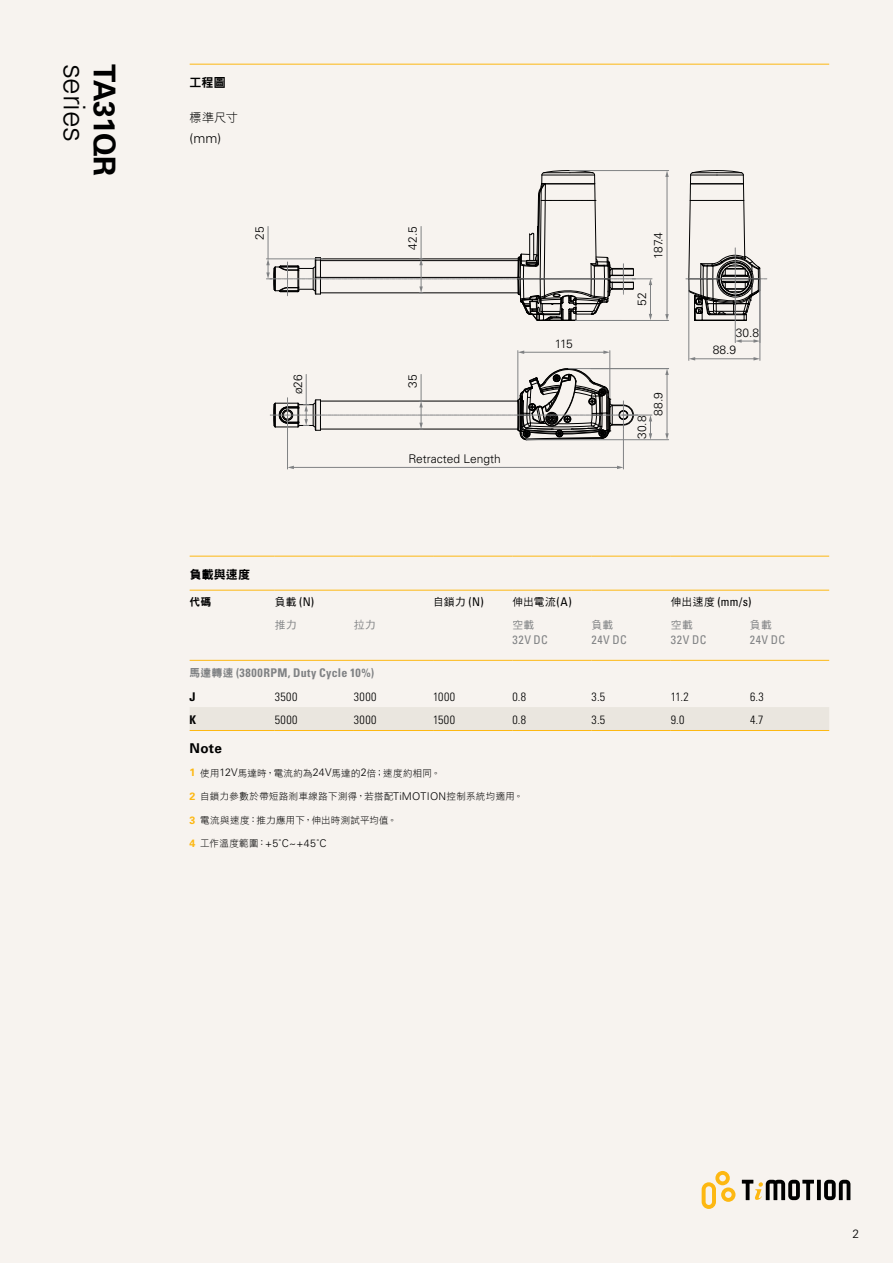
<style>
.page{position:relative;width:893px;height:1263px;background:#f7f3ef}
.page>*{position:absolute;margin:0;border:0;box-sizing:border-box;transform-origin:0 0}
.t1{font:300 30px "Univers LT Std";letter-spacing:-.015em;color:#000}
.t2{font:700 30px "Univers LT Std";letter-spacing:-.035em;color:#000}
.t3{font:300 13.5px "Univers LT Std";color:#000}
.t4{font:700 13.5px "Univers LT Std";color:#000}
.t5{font:300 12px/17.5px "Univers LT Std";color:#000}
.t6{font:300 condensed 12px "Univers LT Std";letter-spacing:.04em;color:#000}
.t7{font:700 condensed 12px/23.2px "Univers LT Std";letter-spacing:.035em;color:#808284}
.t8{font:condensed 12px "Univers LT Std";letter-spacing:.04em;color:#808284}
.t9{font:condensed 12px "Univers LT Std";color:#000}
.t10{font:12px "DFN Hei W9 WIN BF";letter-spacing:.01em;color:#000}
.t11{font:12px "DF Hei W3 WIN BF";color:#000}
.t12{font:700 condensed 12px "Univers LT Std";color:#000}
.t13{font:300 10.65px "Univers LT Std";color:#000}
.t14{font:10.65px "DF Hei W5 WIN BF";letter-spacing:.02em;color:#000}
.t15{font:10.65px "DF Hei W5 WIN BF";letter-spacing:.055em;color:#808284}
.t16{font:10.65px "DFN Hei W9 WIN BF";color:#000}
.t17{font:9.45px "DF Hei W3 WIN BF";letter-spacing:.04em;color:#000}
.s1{font-family:"DF Hei W5 WIN BF";font-stretch:normal;font-size:10.65px}
.s2{font-family:"Univers LT Std";font-stretch:condensed;font-size:12px}
.s3{font-family:"DFN Hei W9 WIN BF";font-weight:400;font-stretch:normal;font-size:10.65px}
.s4{color:#000}
.s5{font-family:"Univers LT Std";font-weight:700;font-size:10.65px;color:#fdb812}
.s6{font-family:"Univers LT Std";font-weight:300;font-size:10.65px}
.s7{font-weight:700;color:#fdb812}
.s8{font-family:"DF Hei W3 WIN BF";font-weight:400;font-size:9.45px}
</style>
<div class="page">
<svg style="left:702px;top:1171px;width:33px;height:38px"></svg>
<svg style="left:817px;top:1180px;width:4px;height:20px"></svg>
<svg style="left:824px;top:1180px;width:26px;height:20px"></svg>
<svg style="left:742px;top:1180px;width:72px;height:20px"></svg>
<hr style="left:190px;top:64px;width:639px;height:1px;background:#fdb812">
<div style="left:190px;top:707px;width:639px;height:23px;background:#eae6df"></div>
<hr style="left:190px;top:556px;width:85px;height:1px;background:#fdb812">
<hr style="left:275px;top:556px;width:79px;height:1px;background:#fdb812">
<hr style="left:354px;top:556px;width:79px;height:1px;background:#fdb812">
<hr style="left:433px;top:556px;width:79px;height:1px;background:#fdb812">
<hr style="left:512px;top:556px;width:80px;height:1px;background:#fdb812">
<hr style="left:592px;top:556px;width:79px;height:1px;background:#fdb812">
<hr style="left:671px;top:556px;width:79px;height:1px;background:#fdb812">
<hr style="left:750px;top:556px;width:79px;height:1px;background:#fdb812">
<hr style="left:190px;top:590px;width:85px;height:1px;background:#fdb812">
<hr style="left:275px;top:590px;width:79px;height:1px;background:#fdb812">
<hr style="left:354px;top:590px;width:79px;height:1px;background:#fdb812">
<hr style="left:433px;top:590px;width:79px;height:1px;background:#fdb812">
<hr style="left:512px;top:590px;width:80px;height:1px;background:#fdb812">
<hr style="left:592px;top:590px;width:79px;height:1px;background:#fdb812">
<hr style="left:671px;top:590px;width:79px;height:1px;background:#fdb812">
<hr style="left:750px;top:590px;width:79px;height:1px;background:#fdb812">
<hr style="left:190px;top:660px;width:85px;height:1px;background:#fdb812">
<hr style="left:275px;top:660px;width:79px;height:1px;background:#fdb812">
<hr style="left:354px;top:660px;width:79px;height:1px;background:#fdb812">
<hr style="left:433px;top:660px;width:79px;height:1px;background:#fdb812">
<hr style="left:512px;top:660px;width:80px;height:1px;background:#fdb812">
<hr style="left:592px;top:660px;width:79px;height:1px;background:#fdb812">
<hr style="left:671px;top:660px;width:79px;height:1px;background:#fdb812">
<hr style="left:750px;top:660px;width:79px;height:1px;background:#fdb812">
<hr style="left:190px;top:730px;width:85px;height:1px;background:#fdb812">
<hr style="left:275px;top:730px;width:79px;height:1px;background:#fdb812">
<hr style="left:354px;top:730px;width:79px;height:1px;background:#fdb812">
<hr style="left:433px;top:730px;width:79px;height:1px;background:#fdb812">
<hr style="left:512px;top:730px;width:80px;height:1px;background:#fdb812">
<hr style="left:592px;top:730px;width:79px;height:1px;background:#fdb812">
<hr style="left:671px;top:730px;width:79px;height:1px;background:#fdb812">
<hr style="left:750px;top:730px;width:79px;height:1px;background:#fdb812">
<hr style="left:287px;top:430px;width:1px;height:39px;background:#808284">
<hr style="left:623px;top:429px;width:1px;height:40px;background:#808284">
<hr style="left:293px;top:467px;width:325px;height:1px;background:#808284">
<svg style="left:288px;top:466px;width:6px;height:3px"></svg>
<svg style="left:617px;top:466px;width:6px;height:3px"></svg>
<hr style="left:570px;top:170px;width:99px;height:1px;background:#808284">
<hr style="left:667px;top:176px;width:1px;height:139px;background:#808284">
<svg style="left:665px;top:314px;width:4px;height:6px"></svg>
<svg style="left:665px;top:171px;width:4px;height:6px"></svg>
<hr style="left:518px;top:351px;width:1px;height:48px;background:#808284">
<hr style="left:610px;top:351px;width:1px;height:47px;background:#808284">
<hr style="left:568px;top:368px;width:101px;height:1px;background:#808284">
<hr style="left:667px;top:374px;width:1px;height:60px;background:#808284">
<svg style="left:665px;top:433px;width:4px;height:6px"></svg>
<svg style="left:665px;top:369px;width:4px;height:6px"></svg>
<hr style="left:523px;top:352px;width:82px;height:1px;background:#808284">
<svg style="left:518px;top:350px;width:6px;height:4px"></svg>
<svg style="left:603px;top:350px;width:7px;height:4px"></svg>
<svg style="left:686px;top:170px;width:81px;height:191px"></svg>
<hr style="left:576px;top:320px;width:93px;height:1px;background:#808284">
<svg style="left:266px;top:170px;width:386px;height:151px"></svg>
<svg style="left:270px;top:364px;width:382px;height:76px"></svg>
<hr style="left:421px;top:226px;width:1px;height:33px;background:#808284">
<hr style="left:268px;top:226px;width:1px;height:33px;background:#808284">
<hr style="left:526px;top:439px;width:143px;height:1px;background:#808284">
<h1 class="t1" style="left:92px;top:64px;width:80px;rotate:90deg">series</h1>
<h1 class="t2" style="left:122px;top:64px;width:114px;rotate:90deg">TA31QR</h1>
<p class="t10" style="left:190px;top:76px;width:38px">工程圖</p>
<p class="t11" style="left:190px;top:112px;width:50px">標準尺寸</p>
<h2 class="t3" style="left:190px;top:130px;width:33px">(mm)</h2>
<p class="t5" style="left:251px;top:240px;width:15px;rotate:-90deg">25</p>
<p class="t5" style="left:404px;top:250px;width:25px;rotate:-90deg">42.5</p>
<p class="t5" style="left:289px;top:394px;width:22px;rotate:-90deg">ø26</p>
<p class="t5" style="left:404px;top:388px;width:15px;rotate:-90deg">35</p>
<p class="t5" style="left:408px;top:450px;width:94px">Retracted Length</p>
<p class="t5" style="left:555px;top:335px;width:20px">115</p>
<p class="t5" style="left:650px;top:259px;width:29px;rotate:-90deg">187.4</p>
<p class="t5" style="left:633px;top:306px;width:15px;rotate:-90deg">52</p>
<p class="t5" style="left:634px;top:416px;width:25px;line-height:16.5px;text-indent:-23px;rotate:-90deg">30.8<br>88.9</p>
<p class="t5" style="left:713px;top:324px;width:48px;text-indent:23px">30.8<br>88.9</p>
<p class="t10" style="left:190px;top:568px;width:62px">負載與速度</p>
<p class="t16" style="left:190px;top:596px;width:23px">代碼</p>
<p class="t9" style="left:275px;top:594px;width:41px"><span class="s1">負載</span> (N)</p>
<p class="t14" style="left:433px;top:596px;width:52px">自鎖力 <span class="s2">(N)</span></p>
<p class="t14" style="left:512px;top:596px;width:61px">伸出電流<span class="s2">(A)</span></p>
<p class="t9" style="left:671px;top:594px;width:82px"><span class="s1">伸出速度</span> (mm/s)</p>
<p class="t15" style="left:275px;top:620px;width:23px">推力</p>
<p class="t15" style="left:354px;top:620px;width:24px">拉力</p>
<p class="t15" style="left:512px;top:620px;width:23px">空載</p>
<p class="t8" style="left:512px;top:633px;width:37px">32V DC</p>
<p class="t15" style="left:592px;top:620px;width:23px">負載</p>
<p class="t8" style="left:592px;top:633px;width:37px">24V DC</p>
<p class="t15" style="left:750px;top:620px;width:23px">負載</p>
<p class="t8" style="left:750px;top:633px;width:37px">24V DC</p>
<p class="t15" style="left:671px;top:620px;width:23px">空載</p>
<p class="t8" style="left:671px;top:633px;width:37px">32V DC</p>
<p class="t7" style="left:190px;top:661px;width:186px"><span class="s3">馬達轉速</span> (3800RPM, Duty Cycle 10%)<br><span class="s4">J</span></p>
<p class="t6" style="left:275px;top:689px;width:24px">3500</p>
<p class="t6" style="left:354px;top:689px;width:24px">3000</p>
<p class="t6" style="left:433px;top:689px;width:24px">1000</p>
<p class="t6" style="left:512px;top:689px;width:15px">0.8</p>
<p class="t6" style="left:592px;top:689px;width:15px">3.5</p>
<p class="t6" style="left:671px;top:689px;width:20px">11.2</p>
<p class="t6" style="left:750px;top:689px;width:15px">6.3</p>
<p class="t12" style="left:190px;top:712px;width:8px">K</p>
<p class="t6" style="left:275px;top:712px;width:24px">5000</p>
<p class="t6" style="left:354px;top:712px;width:24px">3000</p>
<p class="t6" style="left:433px;top:712px;width:23px">1500</p>
<p class="t6" style="left:512px;top:712px;width:15px">0.8</p>
<p class="t6" style="left:592px;top:712px;width:15px">3.5</p>
<p class="t6" style="left:671px;top:712px;width:15px">9.0</p>
<p class="t6" style="left:750px;top:712px;width:15px">4.7</p>
<h2 class="t4" style="left:190px;top:740px;width:34px">Note</h2>
<p class="t17" style="left:190px;top:768px;width:252px"><span class="s5">1</span> 使用<span class="s6">12V</span>馬達時，電流約為<span class="s6">24V</span>馬達的<span class="s6">2</span>倍；速度約相同。</p>
<p class="t17" style="left:190px;top:791px;width:335px"><span class="s5">2</span> 自鎖力參數於帶短路剎車線路下測得，若搭配<span class="s6">TiMOTION</span>控制系統均適用。</p>
<p class="t17" style="left:190px;top:815px;width:209px"><span class="s5">3</span> 電流與速度：推力應用下，伸出時測試平均值。</p>
<p class="t13" style="left:190px;top:837px;width:139px"><span class="s7">4</span> <span class="s8">工作溫度範圍：</span>+5˚C~+45˚C</p>
<p class="t5" style="left:852px;top:1224px;width:8px">2</p>
</div>
